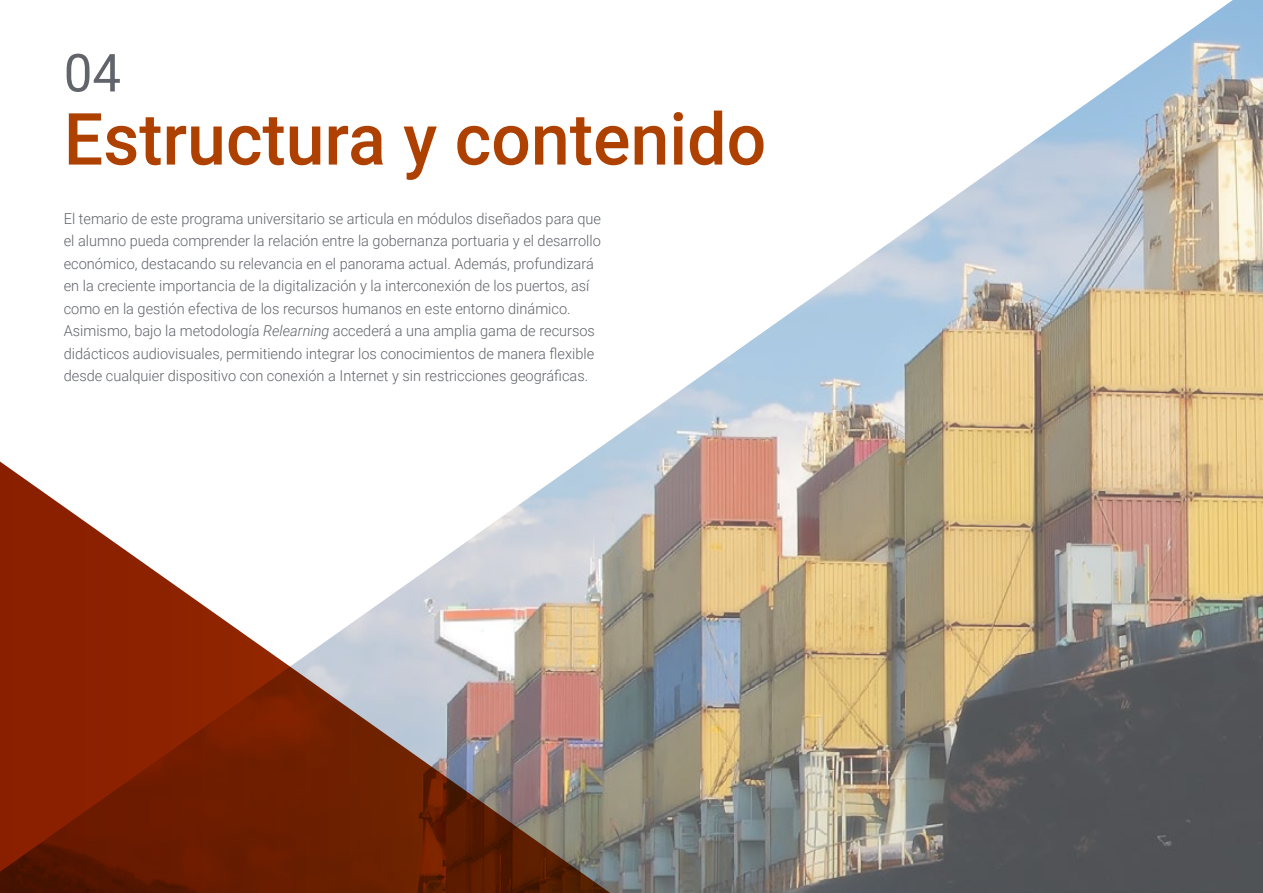
<style>
.page{position:relative;width:1263px;height:893px;background:#fff}
.page>*{position:absolute;margin:0;border:0;box-sizing:border-box;transform-origin:0 0}
.t1{font:500 72px "Roboto";color:#ae4000}
.t2{font:52.5px "Roboto";color:#61646a}
.t3{font:300 15px/22.5px "Roboto";color:#61646a}
.s1{font-style:italic}
</style>
<div class="page">
<img style="left:602px;top:0;width:661px;height:893px">
<svg style="left:0;top:446px;width:640px;height:447px"></svg>
<h2 class="t2" style="left:64px;top:36px;width:59px">04</h2>
<h1 class="t1" style="left:64px;top:89px;width:704px">Estructura y contenido</h1>
<p class="t3" style="left:64px;top:207px;width:539px">El temario de este programa universitario se articula en módulos diseñados para que el alumno pueda comprender la relación entre la gobernanza portuaria y el desarrollo económico, destacando su relevancia en el panorama actual. Además, profundizará en la creciente importancia de la digitalización y la interconexión de los puertos, así como en la gestión efectiva de los recursos humanos en este entorno dinámico.<br>Asimismo, bajo la metodología <span class="s1">Relearning</span> accederá a una amplia gama de recursos didácticos audiovisuales, permitiendo integrar los conocimientos de manera flexible desde cualquier dispositivo con conexión a Internet y sin restricciones geográficas.</p>
</div>
